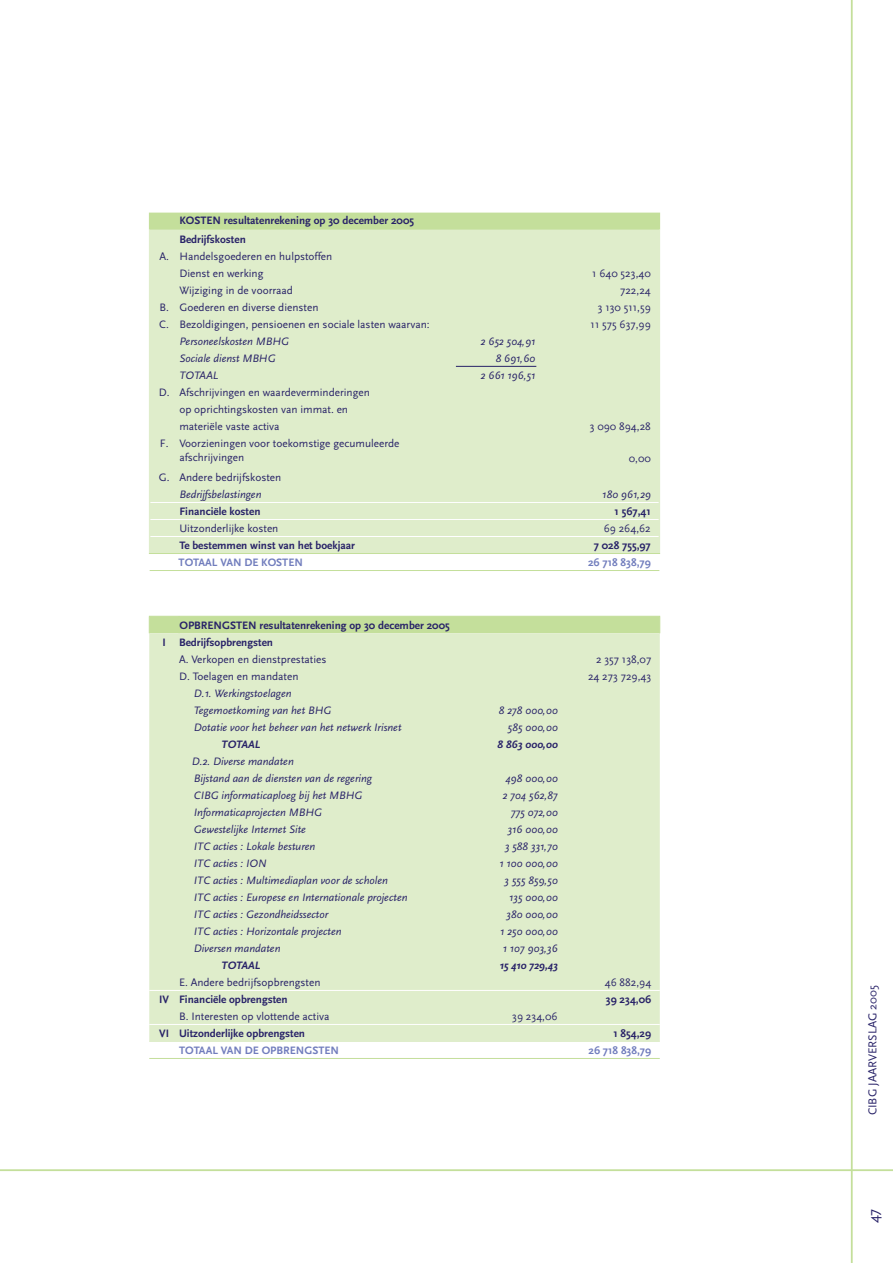
<style>
.page{position:relative;width:893px;height:1263px;background:#fff}
.page>*{position:absolute;margin:0;border:0;box-sizing:border-box;transform-origin:0 0}
.t1{font:15px "Scala Sans";color:#282268}
.t2{font:12px "Scala Sans";color:#282268}
.t3{font:italic 11.25px/17px "Scala Sans";color:#282268}
.t4{font:11.25px/17px "Scala Sans";color:#282268}
.t5{font:700 11.25px/18.5px "Scala Sans";color:#282268}
.t6{font:700 11.25px "Scala Sans";color:#717dbd}
.t7{font:italic 700 11.25px "Scala Sans";color:#282268}
</style>
<div class="page">
<hr style="left:0;top:1169px;width:892px;height:2px;background:#c4df9b">
<hr style="left:850px;top:0;width:2px;height:1263px;background:#c4df9b">
<div style="left:150px;top:435px;width:508px;height:118px;background:#dfedcb"></div>
<svg style="left:149px;top:213px;width:511px;height:221px;background:#dcebc7"></svg>
<hr style="left:149px;top:434px;width:30px;height:1px;background:#dfedcb">
<hr style="left:149px;top:435px;width:1px;height:33px;background:#dfedcb">
<hr style="left:179px;top:434px;width:263px;height:1px;background:#dfedcb">
<hr style="left:178px;top:435px;width:1px;height:33px;background:#dfedcb">
<hr style="left:442px;top:434px;width:94px;height:1px;background:#dfedcb">
<hr style="left:441px;top:435px;width:2px;height:33px;background:#dfedcb">
<hr style="left:536px;top:434px;width:124px;height:1px;background:#dfedcb">
<hr style="left:535px;top:435px;width:1px;height:33px;background:#dfedcb">
<hr style="left:658px;top:435px;width:2px;height:33px;background:#dfedcb">
<hr style="left:149px;top:468px;width:30px;height:1px;background:#dfedcb">
<hr style="left:179px;top:468px;width:263px;height:1px;background:#dfedcb">
<hr style="left:442px;top:468px;width:94px;height:1px;background:#dfedcb">
<hr style="left:536px;top:468px;width:124px;height:1px;background:#dfedcb">
<hr style="left:149px;top:485px;width:30px;height:1px;background:#dfedcb">
<hr style="left:179px;top:485px;width:263px;height:1px;background:#dfedcb">
<hr style="left:442px;top:485px;width:94px;height:1px;background:#dfedcb">
<hr style="left:536px;top:485px;width:124px;height:1px;background:#dfedcb">
<svg style="left:149px;top:469px;width:1px;height:84px"></svg>
<svg style="left:178px;top:469px;width:1px;height:84px"></svg>
<svg style="left:441px;top:469px;width:2px;height:84px"></svg>
<svg style="left:535px;top:469px;width:1px;height:84px"></svg>
<svg style="left:658px;top:469px;width:2px;height:84px"></svg>
<hr style="left:149px;top:553px;width:511px;height:1px;background:#c4df9b">
<hr style="left:150px;top:570px;width:509px;height:1px;background:#c4df9b">
<hr style="left:150px;top:502px;width:508px;height:1px;background:#fff">
<hr style="left:150px;top:519px;width:508px;height:1px;background:#fff">
<hr style="left:150px;top:536px;width:508px;height:1px;background:#fff">
<svg style="left:149px;top:633px;width:510px;height:408px;background:#dfedcc"></svg>
<div style="left:149px;top:616px;width:511px;height:17px;background:#c4df9b"></div>
<hr style="left:149px;top:1041px;width:510px;height:1px;background:#dfedcb">
<hr style="left:149px;top:1058px;width:510px;height:1px;background:#c4df9b">
<hr style="left:149px;top:990px;width:510px;height:1px;background:#fff">
<hr style="left:149px;top:1024px;width:510px;height:1px;background:#fff">
<hr style="left:456px;top:366px;width:80px;height:1px;background:#282268">
<p class="t5" style="left:179px;top:212px;width:236px">KOSTEN resultatenrekening op 30 december 2005<br>Bedrijfskosten</p>
<p class="t4" style="left:179px;top:249px;width:154px;text-indent:-20px">A. Handelsgoederen en hulpstoffen<br>Dienst en werking</p>
<p class="t4" style="left:592px;top:266px;width:60px">1 640 523,40</p>
<p class="t4" style="left:179px;top:283px;width:115px">Wijziging in de voorraad</p>
<p class="t4" style="left:620px;top:283px;width:32px">722,24</p>
<p class="t4" style="left:159px;top:300px;width:161px">B. Goederen en diverse diensten</p>
<p class="t4" style="left:597px;top:300px;width:55px">3 130 511,59</p>
<p class="t4" style="left:159px;top:317px;width:272px">C. Bezoldigingen, pensioenen en sociale lasten waarvan:</p>
<p class="t4" style="left:590px;top:317px;width:62px">11 575 637,99</p>
<p class="t3" style="left:179px;top:334px;width:111px">Personeelskosten MBHG</p>
<p class="t3" style="left:480px;top:334px;width:56px">2 652 504,91</p>
<p class="t3" style="left:179px;top:351px;width:98px">Sociale dienst MBHG</p>
<p class="t3" style="left:495px;top:351px;width:41px">8 691,60</p>
<p class="t3" style="left:179px;top:368px;width:40px">TOTAAL</p>
<p class="t3" style="left:480px;top:368px;width:56px">2 661 196,51</p>
<p class="t4" style="left:179px;top:385px;width:192px;text-indent:-21px">D. Afschrijvingen en waardeverminderingen op oprichtingskosten van immat. en materiële vaste activa</p>
<p class="t4" style="left:589px;top:419px;width:63px">3 090 894,28</p>
<p class="t4" style="left:179px;top:438px;width:221px;line-height:13.5px;text-indent:-20px">F. Voorzieningen voor toekomstige gecumuleerde afschrijvingen</p>
<p class="t4" style="left:628px;top:451px;width:24px">0,00</p>
<p class="t4" style="left:159px;top:470px;width:124px">G. Andere bedrijfskosten</p>
<p class="t3" style="left:179px;top:487px;width:84px">Bedrijfsbelastingen</p>
<p class="t3" style="left:602px;top:487px;width:50px">180 961,29</p>
<p class="t5" style="left:179px;top:503px;width:83px">Financiële kosten</p>
<p class="t5" style="left:614px;top:503px;width:38px">1 567,41</p>
<p class="t4" style="left:179px;top:521px;width:101px">Uitzonderlijke kosten</p>
<p class="t4" style="left:603px;top:521px;width:49px">69 264,62</p>
<p class="t5" style="left:179px;top:537px;width:177px">Te bestemmen winst van het boekjaar</p>
<p class="t5" style="left:593px;top:537px;width:59px">7 028 755,97</p>
<p class="t6" style="left:179px;top:558px;width:126px">TOTAAL VAN DE KOSTEN</p>
<p class="t6" style="left:588px;top:558px;width:64px">26 718 838,79</p>
<p class="t5" style="left:162px;top:618px;width:289px;line-height:16.8px;text-indent:17px">OPBRENGSTEN resultatenrekening op 30 december 2005<br>I Bedrijfsopbrengsten</p>
<p class="t4" style="left:179px;top:652px;width:149px">A. Verkopen en dienstprestaties</p>
<p class="t4" style="left:596px;top:652px;width:57px">2 357 138,07</p>
<p class="t4" style="left:179px;top:669px;width:121px">D. Toelagen en mandaten</p>
<p class="t4" style="left:588px;top:669px;width:65px">24 273 729,43</p>
<p class="t3" style="left:194px;top:686px;width:139px">D.1. Werkingstoelagen<br>Tegemoetkoming van het BHG</p>
<p class="t3" style="left:498px;top:703px;width:61px">8 278 000,00</p>
<p class="t3" style="left:194px;top:720px;width:209px">Dotatie voor het beheer van het netwerk Irisnet</p>
<p class="t3" style="left:507px;top:720px;width:52px">585 000,00</p>
<p class="t7" style="left:221px;top:740px;width:40px">TOTAAL</p>
<p class="t7" style="left:497px;top:740px;width:62px">8 863 000,00</p>
<p class="t3" style="left:192px;top:754px;width:182px">D.2. Diverse mandaten<br>Bijstand aan de diensten van de regering</p>
<p class="t3" style="left:505px;top:771px;width:54px">498 000,00</p>
<p class="t3" style="left:194px;top:788px;width:170px">CIBG informaticaploeg bij het MBHG</p>
<p class="t3" style="left:502px;top:788px;width:57px">2 704 562,87</p>
<p class="t3" style="left:194px;top:805px;width:130px">Informaticaprojecten MBHG</p>
<p class="t3" style="left:510px;top:805px;width:48px">775 072,00</p>
<p class="t3" style="left:194px;top:822px;width:114px">Gewestelijke Internet Site</p>
<p class="t3" style="left:507px;top:822px;width:52px">316 000,00</p>
<p class="t3" style="left:194px;top:839px;width:123px">ITC acties : Lokale besturen</p>
<p class="t3" style="left:504px;top:839px;width:54px">3 588 331,70</p>
<p class="t3" style="left:194px;top:856px;width:74px">ITC acties : ION</p>
<p class="t3" style="left:499px;top:856px;width:60px">1 100 000,00</p>
<p class="t3" style="left:194px;top:873px;width:196px">ITC acties : Multimediaplan voor de scholen</p>
<p class="t3" style="left:504px;top:873px;width:55px">3 555 859,50</p>
<p class="t3" style="left:194px;top:890px;width:215px">ITC acties : Europese en Internationale projecten</p>
<p class="t3" style="left:509px;top:890px;width:50px">135 000,00</p>
<p class="t3" style="left:194px;top:907px;width:136px">ITC acties : Gezondheidssector</p>
<p class="t3" style="left:506px;top:907px;width:53px">380 000,00</p>
<p class="t3" style="left:194px;top:924px;width:149px">ITC acties : Horizontale projecten</p>
<p class="t3" style="left:500px;top:924px;width:59px">1 250 000,00</p>
<p class="t3" style="left:194px;top:941px;width:88px">Diversen mandaten</p>
<p class="t3" style="left:503px;top:941px;width:56px">1 107 903,36</p>
<p class="t7" style="left:221px;top:961px;width:40px">TOTAAL</p>
<p class="t7" style="left:499px;top:961px;width:59px">15 410 729,43</p>
<p class="t4" style="left:179px;top:975px;width:143px">E. Andere bedrijfsopbrengsten</p>
<p class="t4" style="left:604px;top:975px;width:48px">46 882,94</p>
<p class="t5" style="left:159px;top:991px;width:130px">IV Financiële opbrengsten</p>
<p class="t5" style="left:605px;top:991px;width:47px">39 234,06</p>
<p class="t4" style="left:179px;top:1009px;width:152px">B. Interesten op vlottende activa</p>
<p class="t4" style="left:512px;top:1009px;width:47px">39 234,06</p>
<p class="t5" style="left:159px;top:1025px;width:147px">VI Uitzonderlijke opbrengsten</p>
<p class="t5" style="left:613px;top:1025px;width:39px">1 854,29</p>
<p class="t6" style="left:179px;top:1046px;width:161px">TOTAAL VAN DE OPBRENGSTEN</p>
<p class="t6" style="left:588px;top:1046px;width:64px">26 718 838,79</p>
<p class="t2" style="left:868px;top:1115px;width:132px;rotate:-90deg">CIBG JAARVERSLAG 2005</p>
<h1 class="t1" style="left:867px;top:1223px;width:16px;rotate:-90deg">47</h1>
</div>
